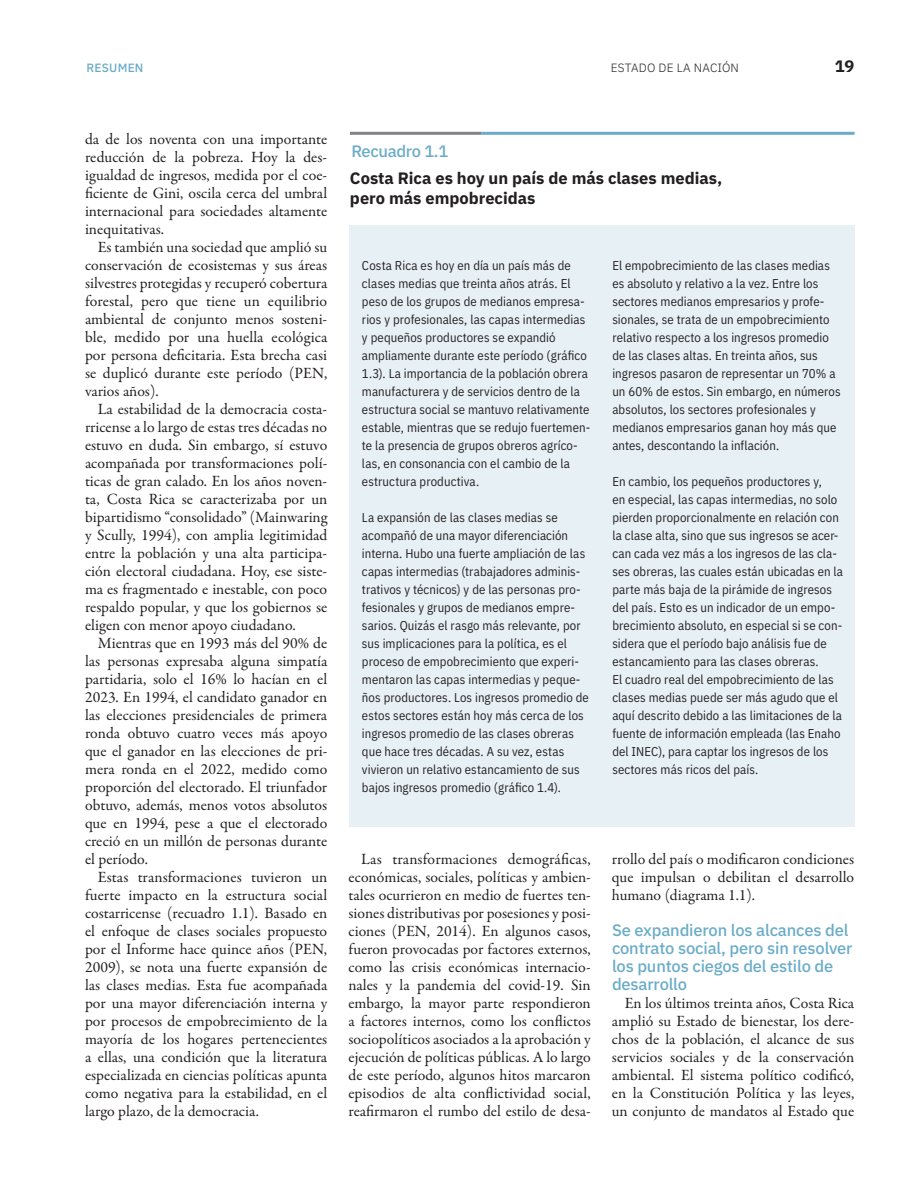
<style>
.page{position:relative;width:918px;height:1188px;background:#fff}
.page>*{position:absolute;margin:0;border:0;box-sizing:border-box;transform-origin:0 0}
.t1{font:500 16.5px/18px "IBM Plex Sans";letter-spacing:-.01em;color:#6aacc8}
.t2{font:700 16.5px/19.5px "IBM Plex Sans";color:#231f20}
.t3{font:15.75px/18px "Garamond Premr Pro";color:#231f20;text-align:justify}
.t4{font:12.75px/18px "IBM Plex Sans Cond";letter-spacing:.01em;color:#231f20}
.t5{font:300 12px "IBM Plex Sans";letter-spacing:.015em;color:#231f20}
.t6{font:500 12px "IBM Plex Sans";letter-spacing:.015em;color:#6aacc8}
</style>
<div class="page">
<div style="left:349px;top:226px;width:506px;height:601px;background:#e6f0f5"></div>
<hr style="left:350px;top:132px;width:132px;height:3px;background:#808285">
<hr style="left:482px;top:132px;width:373px;height:3px;background:#6aacc8">
<p class="t6" style="left:87px;top:59px;width:58px">RESUMEN</p>
<p class="t5" style="left:611px;top:59px;width:130px">ESTADO DE LA NACIÓN</p>
<p class="t2" style="left:835px;top:55px;width:21px">19</p>
<p class="t3" style="left:85px;top:130px;width:244px">da de los noventa con una importante reducción de la pobreza. Hoy la des&shy;igualdad de ingresos, medida por el coe&shy;ficiente de Gini, oscila cerca del umbral internacional para sociedades altamente inequitativas.</p>
<p class="t3" style="left:85px;top:238px;width:244px;text-indent:13px">Es también una sociedad que amplió su conservación de ecosistemas y sus áreas silvestres protegidas y recuperó cobertura forestal, pero que tiene un equilibrio ambiental de conjunto menos sosteni&shy;ble, medido por una huella ecológica por persona deficitaria. Esta brecha casi se duplicó durante este período (PEN, varios años).</p>
<p class="t3" style="left:85px;top:400px;width:244px;text-indent:13px">La estabilidad de la democracia costa&shy;rricense a lo largo de estas tres décadas no estuvo en duda. Sin embargo, sí estuvo acompañada por transformaciones polí&shy;ticas de gran calado. En los años noven&shy;ta, Costa Rica se caracterizaba por un bipartidismo “consolidado” (Mainwaring y Scully, 1994), con amplia legitimidad entre la población y una alta participa&shy;ción electoral ciudadana. Hoy, ese siste&shy;ma es fragmentado e inestable, con poco respaldo popular, y que los gobiernos se eligen con menor apoyo ciudadano.</p>
<p class="t3" style="left:85px;top:634px;width:244px;text-indent:13px">Mientras que en 1993 más del 90% de las personas expresaba alguna simpatía partidaria, solo el 16% lo hacían en el 2023. En 1994, el candidato ganador en las elecciones presidenciales de primera ronda obtuvo cuatro veces más apoyo que el ganador en las elecciones de pri&shy;mera ronda en el 2022, medido como proporción del electorado. El triunfador obtuvo, además, menos votos absolutos que en 1994, pese a que el electorado creció en un millón de personas durante el período.</p>
<p class="t3" style="left:85px;top:869px;width:244px;text-indent:13px">Estas transformaciones tuvieron un fuerte impacto en la estructura social costarricense (recuadro 1.1). Basado en el enfoque de clases sociales propuesto por el Informe hace quince años (PEN, 2009), se nota una fuerte expansión de las clases medias. Esta fue acompañada por una mayor diferenciación interna y por procesos de empobrecimiento de la mayoría de los hogares pertenecientes a ellas, una condición que la literatura especializada en ciencias políticas apunta como negativa para la estabilidad, en el largo plazo, de la democracia.</p>
<p class="t1" style="left:351px;top:140px;width:98px">Recuadro 1.1</p>
<p class="t2" style="left:350px;top:167px;width:374px">Costa Rica es hoy un país de más clases medias, pero más empobrecidas</p>
<p class="t4" style="left:362px;top:255px;width:230px">Costa Rica es hoy en día un país más de clases medias que treinta años atrás. El peso de los grupos de medianos empresa&shy;rios y profesionales, las capas intermedias y pequeños productores se expandió ampliamente durante este período (gráfico 1.3). La importancia de la población obrera manufacturera y de servicios dentro de la estructura social se mantuvo relativamente estable, mientras que se redujo fuertemen&shy;te la presencia de grupos obreros agríco&shy;las, en consonancia con el cambio de la estructura productiva.</p>
<p class="t4" style="left:362px;top:507px;width:228px">La expansión de las clases medias se acompañó de una mayor diferenciación interna. Hubo una fuerte ampliación de las capas intermedias (trabajadores adminis&shy;trativos y técnicos) y de las personas pro&shy;fesionales y grupos de medianos empre&shy;sarios. Quizás el rasgo más relevante, por sus implicaciones para la política, es el proceso de empobrecimiento que experi&shy;mentaron las capas intermedias y peque&shy;ños productores. Los ingresos promedio de estos sectores están hoy más cerca de los ingresos promedio de las clases obreras que hace tres décadas. A su vez, estas vivieron un relativo estancamiento de sus bajos ingresos promedio (gráfico 1.4).</p>
<p class="t4" style="left:612px;top:255px;width:230px">El empobrecimiento de las clases medias es absoluto y relativo a la vez. Entre los sectores medianos empresarios y profe&shy;sionales, se trata de un empobrecimiento relativo respecto a los ingresos promedio de las clases altas. En treinta años, sus ingresos pasaron de representar un 70% a un 60% de estos. Sin embargo, en números absolutos, los sectores profesionales y medianos empresarios ganan hoy más que antes, descontando la inflación.</p>
<p class="t4" style="left:612px;top:471px;width:232px">En cambio, los pequeños productores y,<br>en especial, las capas intermedias, no solo pierden proporcionalmente en relación con la clase alta, sino que sus ingresos se acer&shy;can cada vez más a los ingresos de las cla&shy;ses obreras, las cuales están ubicadas en la parte más baja de la pirámide de ingresos del país. Esto es un indicador de un empo&shy;brecimiento absoluto, en especial si se con&shy;sidera que el período bajo análisis fue de estancamiento para las clases obreras.<br>El cuadro real del empobrecimiento de las clases medias puede ser más agudo que el aquí descrito debido a las limitaciones de la fuente de información empleada (las Enaho del INEC), para captar los ingresos de los sectores más ricos del país.</p>
<p class="t3" style="left:349px;top:850px;width:244px;text-indent:13px">Las transformaciones demográficas, económicas, sociales, políticas y ambien&shy;tales ocurrieron en medio de fuertes ten&shy;siones distributivas por posesiones y posi&shy;ciones (PEN, 2014). En algunos casos, fueron provocadas por factores externos, como las crisis económicas internacio&shy;nales y la pandemia del covid-19. Sin embargo, la mayor parte respondieron a factores internos, como los conflictos sociopolíticos asociados a la aprobación y ejecución de políticas públicas. A lo largo de este período, algunos hitos marcaron episodios de alta conflictividad social, reafirmaron el rumbo del estilo de desa-</p>
<p class="t3" style="left:612px;top:850px;width:244px">rrollo del país o modificaron condiciones que impulsan o debilitan el desarrollo humano (diagrama 1.1).</p>
<p class="t1" style="left:612px;top:920px;width:242px">Se expandieron los alcances del contrato social, pero sin resolver los puntos ciegos del estilo de desarrollo</p>
<p class="t3" style="left:612px;top:994px;width:244px;text-indent:13px">En los últimos treinta años, Costa Rica amplió su Estado de bienestar, los dere&shy;chos de la población, el alcance de sus servicios sociales y de la conservación ambiental. El sistema político codificó, en la Constitución Política y las leyes, un conjunto de mandatos al Estado que</p>
</div>
